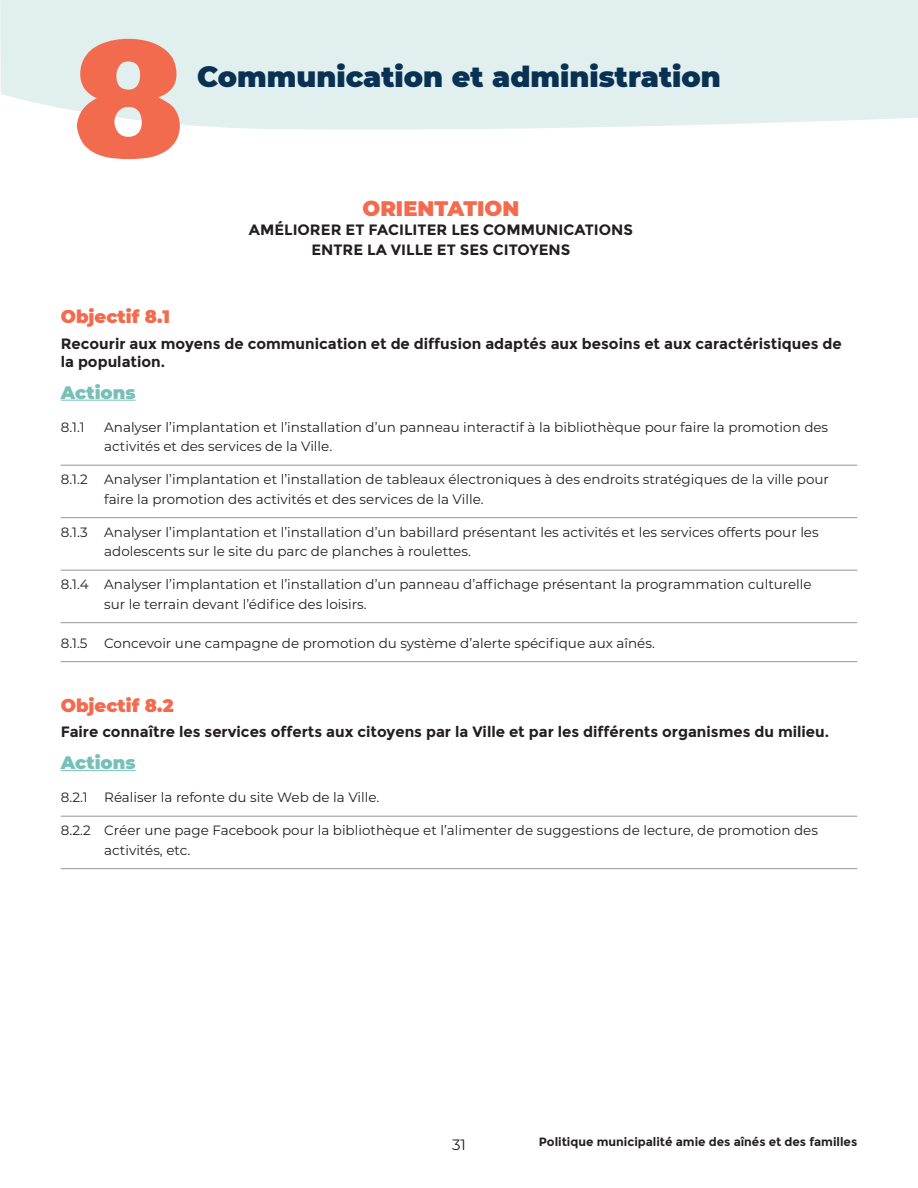
<style>
.page{position:relative;width:918px;height:1188px;background:#fff}
.page>*{position:absolute;margin:0;border:0;box-sizing:border-box;transform-origin:0 0}
.t1{font:151.35px "Bowlby One";color:#f26b4f}
.t2{font:900 28.5px "Montserrat";color:#093153}
.t3{font:900 21px "Montserrat";color:#f26b4f}
.t4{font:900 18px "Montserrat";color:#f26b4f}
.t5{font:900 18px "Montserrat";color:#77c0b9}
.t6{font:700 15px/19.5px "Montserrat";color:#231f20;text-align:center}
.t7{font:15px "Montserrat";color:#231f20}
.Paragraph_Style_1{font:13.5px/19.5px "Montserrat";color:#231f20}
.t8{font:700 12px "Montserrat";color:#231f20}
</style>
<div class="page">
<div style="left:1px;top:0;width:917px;height:130px;background:#e1f0ee"></div>
<svg style="left:0;top:0;width:1px;height:87px"></svg>
<hr style="left:61px;top:400px;width:75px;height:1px;background:#77c0b9">
<hr style="left:61px;top:465px;width:796px;height:1px;background:#939598">
<hr style="left:61px;top:517px;width:796px;height:1px;background:#939598">
<hr style="left:61px;top:570px;width:796px;height:1px;background:#939598">
<hr style="left:61px;top:622px;width:796px;height:1px;background:#939598">
<hr style="left:61px;top:661px;width:796px;height:1px;background:#939598">
<hr style="left:61px;top:770px;width:75px;height:1px;background:#77c0b9">
<hr style="left:61px;top:816px;width:796px;height:1px;background:#939598">
<hr style="left:61px;top:868px;width:796px;height:1px;background:#939598">
<p class="t1" style="left:74px;top:-13px;width:109px">8</p>
<p class="t2" style="left:197px;top:56px;width:525px">Communication et administration</p>
<p class="t3" style="left:363px;top:193px;width:158px">ORIENTATION</p>
<p class="t6" style="left:249px;top:220px;width:386px">AMÉLIORER ET FACILITER LES COMMUNICATIONS<br>ENTRE LA VILLE ET SES CITOYENS</p>
<p class="t4" style="left:61px;top:303px;width:111px">Objectif 8.1</p>
<p class="t6" style="left:61px;top:334px;width:783px;line-height:18px;text-align:left">Recourir aux moyens de communication et de diffusion adaptés aux besoins et aux caractéristiques de la population.</p>
<p class="t5" style="left:61px;top:379px;width:76px">Actions</p>
<p class="Paragraph_Style_1" style="left:61px;top:417px;width:25px">8.1.1</p>
<p class="Paragraph_Style_1" style="left:104px;top:417px;width:726px">Analyser l’implantation et l’installation d’un panneau interactif à la bibliothèque pour faire la promotion des activités et des services de la Ville.</p>
<p class="Paragraph_Style_1" style="left:104px;top:469px;width:726px;text-indent:-43px">8.1.2 Analyser l’implantation et l’installation de tableaux électroniques à des endroits stratégiques de la ville pour faire la promotion des activités et des services de la Ville.</p>
<p class="Paragraph_Style_1" style="left:104px;top:522px;width:716px;text-indent:-43px">8.1.3 Analyser l’implantation et l’installation d’un babillard présentant les activités et les services offerts pour les adolescents sur le site du parc de planches à roulettes.</p>
<p class="Paragraph_Style_1" style="left:104px;top:574px;width:709px;text-indent:-43px">8.1.4 Analyser l’implantation et l’installation d’un panneau d’affichage présentant la programmation culturelle sur le terrain devant l’édifice des loisirs.</p>
<p class="Paragraph_Style_1" style="left:61px;top:633px;width:596px">8.1.5 Concevoir une campagne de promotion du système d’alerte spécifique aux aînés.</p>
<p class="t4" style="left:61px;top:692px;width:115px">Objectif 8.2</p>
<p class="t6" style="left:61px;top:722px;width:770px">Faire connaître les services offerts aux citoyens par la Ville et par les différents organismes du milieu.</p>
<p class="t5" style="left:61px;top:749px;width:76px">Actions</p>
<p class="Paragraph_Style_1" style="left:61px;top:787px;width:320px">8.2.1 Réaliser la refonte du site Web de la Ville.</p>
<p class="Paragraph_Style_1" style="left:104px;top:820px;width:715px;text-indent:-43px">8.2.2 Créer une page Facebook pour la bibliothèque et l’alimenter de suggestions de lecture, de promotion des activités, etc.</p>
<p class="t7" style="left:452px;top:1134px;width:15px">31</p>
<p class="t8" style="left:539px;top:1134px;width:320px">Politique municipalité amie des aînés et des familles</p>
</div>
